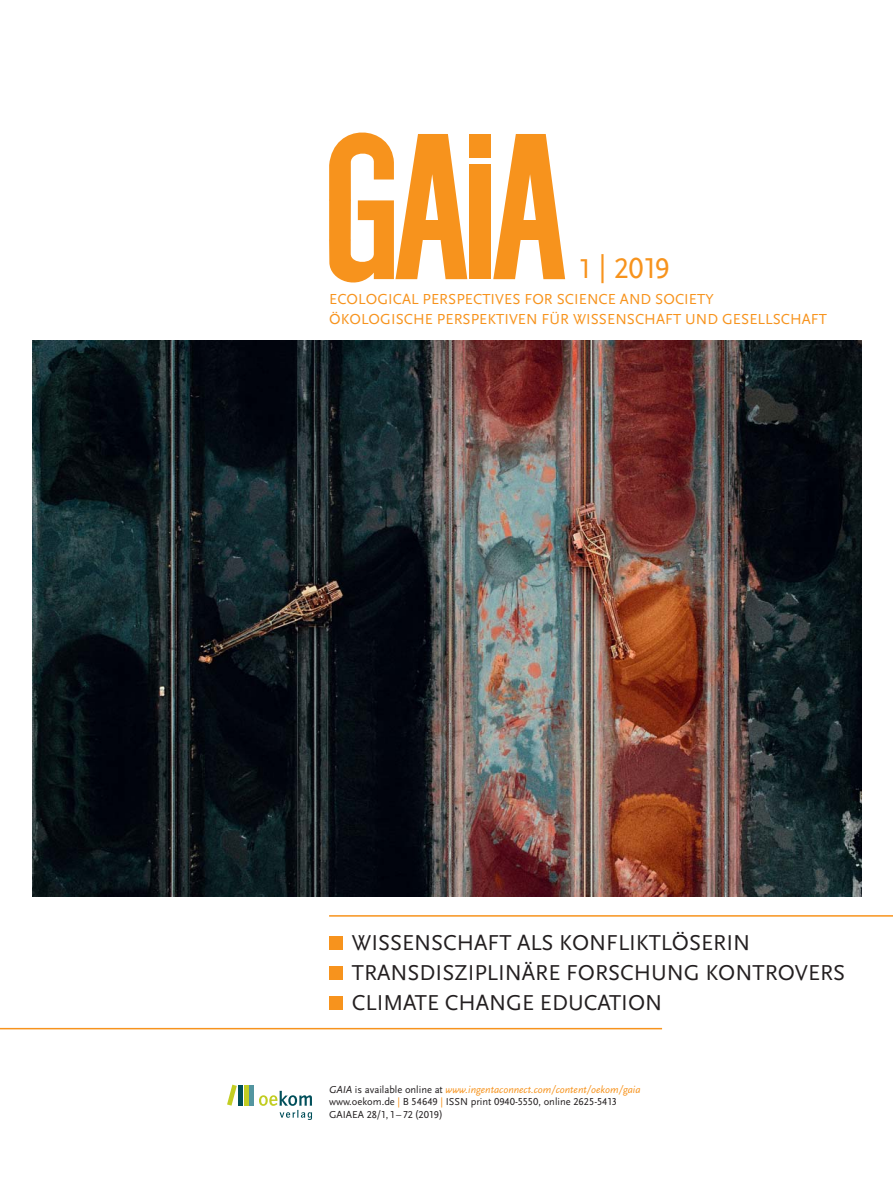
<style>
.page{position:relative;width:893px;height:1191px;background:#fff}
.page>*{position:absolute;margin:0;border:0;box-sizing:border-box;transform-origin:0 0}
.t1{font:30px "Scala Sans LF";color:#f7931d}
.t2{font:22.5px/30px "Scala Sans LF";color:#231f20}
.t3{font:15.15px/19.5px "Scala Sans LF";letter-spacing:.005em;color:#f7931d}
.t4{font:10.5px/12.6px "Scala Sans LF";color:#231f20}
.s1{font-size:28.5px}
.s2{font-style:italic}
.s3{font-style:italic;color:#f7931d}
.s4{color:#f7931d}
</style>
<div class="page">
<div style="left:469px;top:134px;width:22px;height:23px;background:#f7931d"></div>
<div style="left:469px;top:165px;width:22px;height:114px;background:#f7931d"></div>
<svg style="left:329px;top:132px;width:138px;height:150px"></svg>
<svg style="left:493px;top:134px;width:72px;height:145px"></svg>
<div style="left:520px;top:221px;width:19px;height:19px;background:#f7931d"></div>
<div style="left:329px;top:200px;width:22px;height:40px;background:#f7931d"></div>
<div style="left:249px;top:1085px;width:5px;height:20px;background:#5395a0"></div>
<hr style="left:244px;top:1085px;width:4px;height:20px;background:#c2cd23">
<div style="left:238px;top:1085px;width:5px;height:20px;background:#004f5a"></div>
<svg style="left:227px;top:1084px;width:10px;height:21px"></svg>
<svg style="left:259px;top:1090px;width:53px;height:30px"></svg>
<div style="left:329px;top:936px;width:14px;height:14px;background:#f7931d"></div>
<div style="left:329px;top:966px;width:14px;height:14px;background:#f7931d"></div>
<div style="left:329px;top:996px;width:14px;height:14px;background:#f7931d"></div>
<hr style="left:0;top:1028px;width:662px;height:1px;background:#f7931d">
<hr style="left:329px;top:915px;width:564px;height:1px;background:#f7931d">
<img style="left:33px;top:341px;width:829px;height:556px">
<h1 class="t1" style="left:578px;top:256px;width:93px"><span class="s1">1</span> | 2019</h1>
<h3 class="t3" style="left:329px;top:291px;width:499px">ECOLOGICAL PERSPECTIVES FOR SCIENCE AND SOCIETY<br>ÖKOLOGISCHE PERSPEKTIVEN FÜR WISSENSCHAFT UND GESELLSCHAFT</h3>
<h2 class="t2" style="left:352px;top:929px;width:495px">WISSENSCHAFT ALS KONFLIKTLÖSERIN<br>TRANSDISZIPLINÄRE FORSCHUNG KONTROVERS<br>CLIMATE CHANGE EDUCATION</h2>
<p class="t4" style="left:329px;top:1083px;width:313px"><span class="s2">GAIA</span> is available online at <span class="s3">www.ingentaconnect.com/content/oekom/gaia </span>www.oekom.de <span class="s4">|</span> B 54649 <span class="s4">|</span> ISSN print 0940-5550, online 2625-5413<br>GAIAEA 28/1, 1– 72 (2019)</p>
</div>
